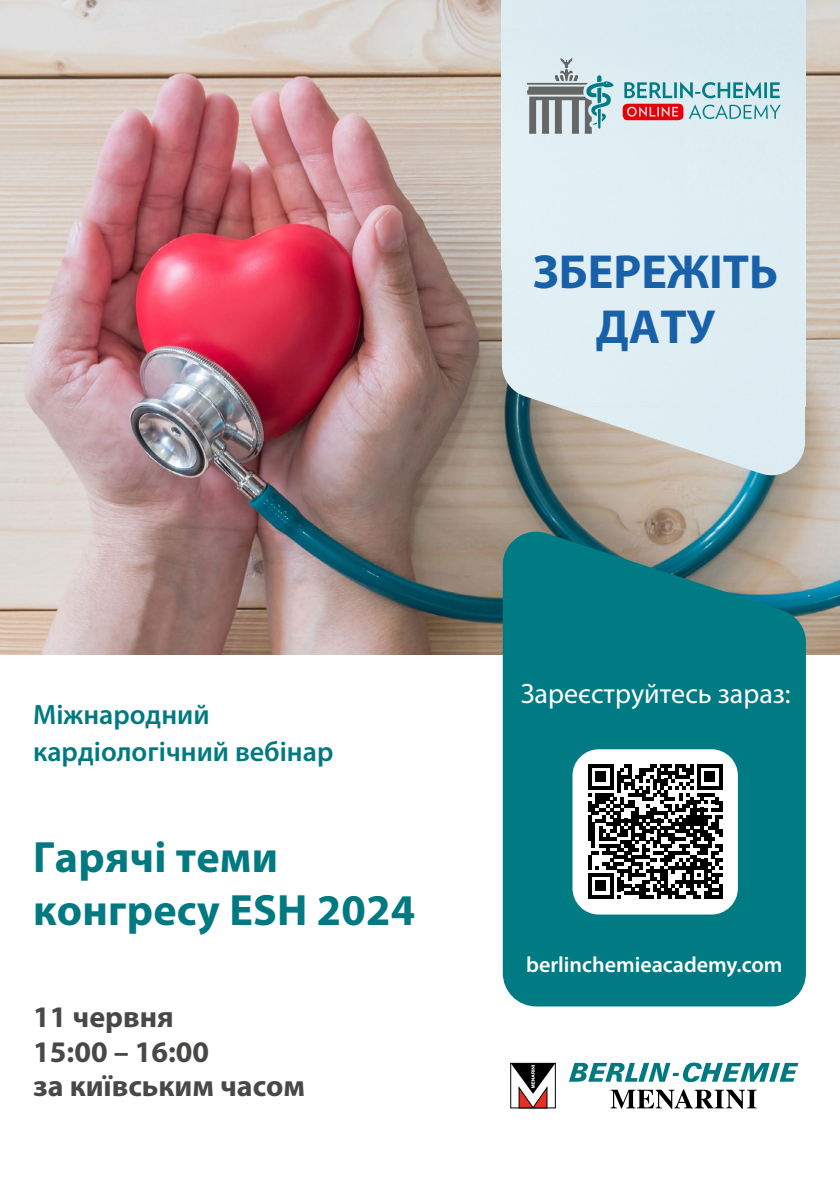
<style>
.page{position:relative;width:840px;height:1191px;background:#fff}
.page>*{position:absolute;margin:0;border:0;box-sizing:border-box;transform-origin:0 0}
.t1{font:700 48px/55.2px "Myriad Pro";color:#1861a9;text-align:center}
.t2{font:700 44px/52.8px "Myriad Pro";letter-spacing:.005em;color:#007981}
.t3{font:700 30px/34.6px "Myriad Pro";color:#484847}
.t4{font:600 28px/36.2px "Myriad Pro";color:#007981}
.t5{font:28px "Myriad Pro";color:#fff}
.t6{font:600 22px "Myriad Pro";color:#fff}
</style>
<div class="page">
<img style="left:0;top:60px;width:839px;height:594px">
<img style="left:0;top:0;width:839px;height:60px">
<div style="left:501px;top:0;width:303px;height:407px;background:#dfeef3"></div>
<img style="left:556px;top:406px;width:248px;height:69px">
<div style="left:622px;top:104px;width:61px;height:16px;background:#e3000b;border-radius:5px"></div>
<svg style="left:627px;top:107px;width:50px;height:10px"></svg>
<svg style="left:688px;top:105px;width:92px;height:14px"></svg>
<svg style="left:624px;top:82px;width:155px;height:16px;background:#80bdc4"></svg>
<svg style="left:526px;top:58px;width:87px;height:76px;background:#a9bbbf"></svg>
<svg style="left:502px;top:526px;width:303px;height:480px;background:#107d84"></svg>
<div style="left:572px;top:749px;width:165px;height:165px;background:#fff;border-radius:26px"></div>
<svg style="left:588px;top:764px;width:134px;height:134px"></svg>
<hr style="left:718px;top:884px;width:4px;height:14px;background:#000">
<svg style="left:569px;top:1062px;width:228px;height:20px"></svg>
<svg style="left:610px;top:1089px;width:146px;height:19px"></svg>
<svg style="left:510px;top:1062px;width:45px;height:46px"></svg>
<h1 class="t1" style="left:532px;top:243px;width:247px">ЗБЕРЕЖІТЬ<br>ДАТУ</h1>
<p class="t4" style="left:33px;top:696px;width:301px">Міжнародний кардіологічний вебінар</p>
<h2 class="t2" style="left:33px;top:829px;width:383px">Гарячі теми конгресу ESH 2024</h2>
<p class="t3" style="left:33px;top:998px;width:273px">11 червня<br>15:00 – 16:00<br>за київським часом</p>
<p class="t5" style="left:520px;top:676px;width:271px">Зареєструйтесь зараз:</p>
<p class="t6" style="left:526px;top:950px;width:258px">berlinchemieacademy.com</p>
</div>
